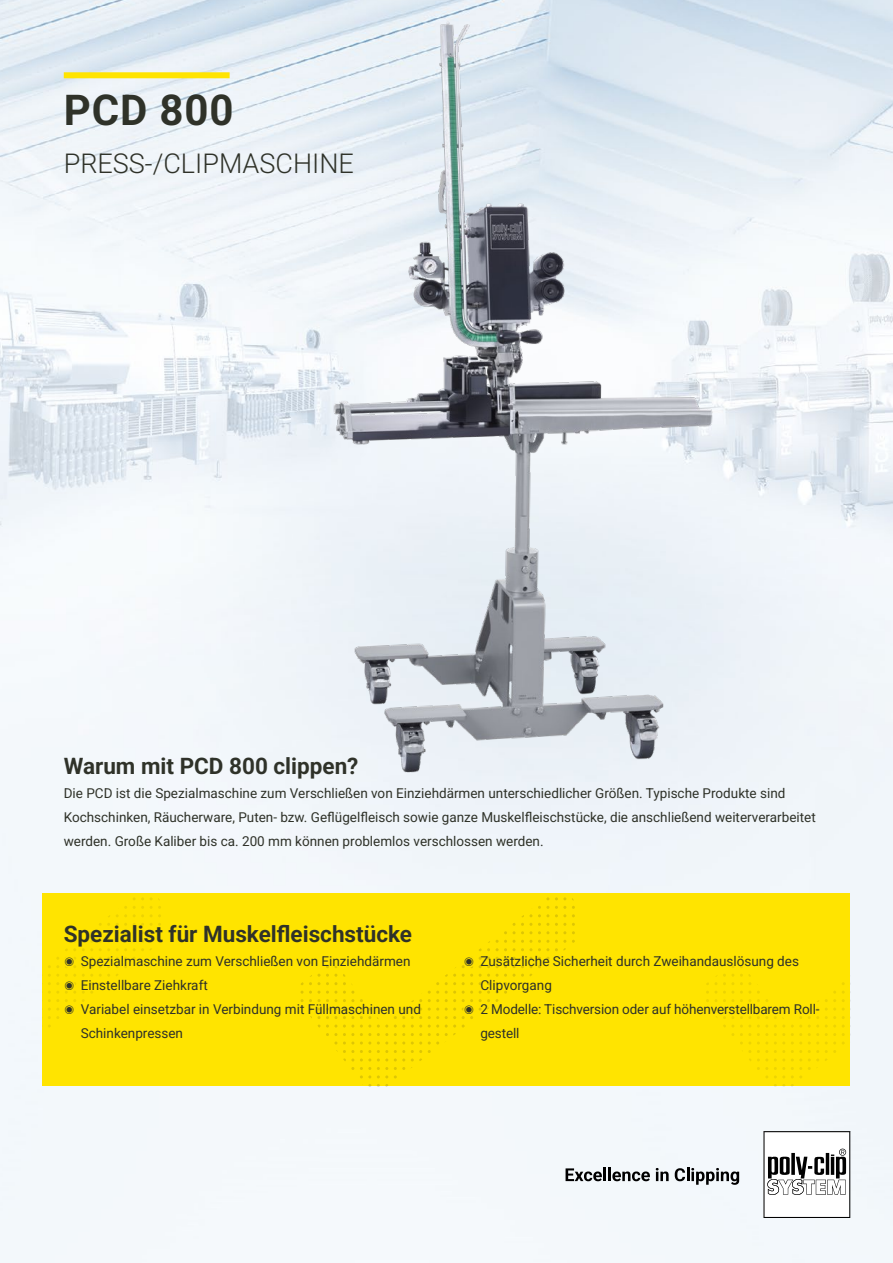
<style>
.page{position:relative;width:893px;height:1263px;background:#fff}
.page>*{position:absolute;margin:0;border:0;box-sizing:border-box;transform-origin:0 0}
.t1{font:700 42px "Roboto";letter-spacing:.02em;color:#2f3229}
.t2{font:300 27px "Roboto";color:#2f3229}
.t3{font:700 22.5px "Roboto";color:#2f3229}
.t4{font:13.5px/24px "Roboto";color:#2f3229}
.s1{color:#ffe400}
</style>
<div class="page">
<img style="left:0;top:0;width:893px;height:1263px">
<img style="left:332px;top:19px;width:382px;height:755px">
<div style="left:64px;top:72px;width:166px;height:6px;background:#ffe400"></div>
<svg style="left:763px;top:1131px;width:87px;height:87px"></svg>
<svg style="left:566px;top:1168px;width:84px;height:13px"></svg>
<svg style="left:656px;top:1168px;width:13px;height:13px"></svg>
<svg style="left:675px;top:1168px;width:64px;height:17px"></svg>
<div style="left:43px;top:894px;width:807px;height:192px;background:#ffe400"></div>
<svg style="left:791px;top:1067px;width:11px;height:11px"></svg>
<svg style="left:774px;top:1067px;width:11px;height:11px"></svg>
<svg style="left:757px;top:1067px;width:11px;height:11px"></svg>
<svg style="left:825px;top:1050px;width:11px;height:11px"></svg>
<svg style="left:808px;top:1050px;width:11px;height:11px"></svg>
<svg style="left:791px;top:1050px;width:11px;height:11px"></svg>
<svg style="left:774px;top:1050px;width:11px;height:11px"></svg>
<svg style="left:757px;top:1050px;width:11px;height:11px"></svg>
<svg style="left:842px;top:1033px;width:9px;height:11px"></svg>
<svg style="left:825px;top:1033px;width:11px;height:11px"></svg>
<svg style="left:808px;top:1033px;width:11px;height:11px"></svg>
<svg style="left:791px;top:1033px;width:11px;height:11px"></svg>
<svg style="left:774px;top:1033px;width:11px;height:11px"></svg>
<svg style="left:757px;top:1033px;width:11px;height:11px"></svg>
<svg style="left:740px;top:1033px;width:11px;height:11px"></svg>
<svg style="left:842px;top:991px;width:9px;height:36px"></svg>
<svg style="left:825px;top:991px;width:11px;height:36px"></svg>
<svg style="left:808px;top:1000px;width:11px;height:27px"></svg>
<svg style="left:791px;top:1016px;width:11px;height:11px"></svg>
<svg style="left:774px;top:1008px;width:11px;height:19px"></svg>
<svg style="left:757px;top:991px;width:11px;height:36px"></svg>
<svg style="left:740px;top:991px;width:11px;height:36px"></svg>
<svg style="left:723px;top:991px;width:11px;height:36px"></svg>
<svg style="left:706px;top:991px;width:11px;height:26px"></svg>
<svg style="left:842px;top:974px;width:9px;height:11px"></svg>
<svg style="left:740px;top:974px;width:11px;height:11px"></svg>
<svg style="left:723px;top:974px;width:11px;height:11px"></svg>
<svg style="left:706px;top:982px;width:11px;height:3px"></svg>
<svg style="left:82px;top:991px;width:11px;height:11px"></svg>
<svg style="left:65px;top:991px;width:11px;height:19px"></svg>
<svg style="left:48px;top:991px;width:11px;height:36px"></svg>
<svg style="left:99px;top:974px;width:11px;height:11px"></svg>
<svg style="left:82px;top:974px;width:11px;height:11px"></svg>
<svg style="left:65px;top:974px;width:11px;height:11px"></svg>
<svg style="left:48px;top:974px;width:11px;height:11px"></svg>
<svg style="left:116px;top:957px;width:11px;height:11px"></svg>
<svg style="left:99px;top:957px;width:11px;height:11px"></svg>
<svg style="left:82px;top:957px;width:11px;height:11px"></svg>
<svg style="left:65px;top:957px;width:11px;height:11px"></svg>
<svg style="left:48px;top:957px;width:11px;height:11px"></svg>
<svg style="left:150px;top:940px;width:11px;height:10px"></svg>
<svg style="left:133px;top:940px;width:11px;height:11px"></svg>
<svg style="left:116px;top:940px;width:11px;height:11px"></svg>
<svg style="left:99px;top:940px;width:11px;height:11px"></svg>
<svg style="left:82px;top:940px;width:11px;height:11px"></svg>
<svg style="left:150px;top:923px;width:11px;height:11px"></svg>
<svg style="left:133px;top:923px;width:11px;height:11px"></svg>
<svg style="left:116px;top:923px;width:11px;height:11px"></svg>
<svg style="left:99px;top:923px;width:11px;height:11px"></svg>
<svg style="left:150px;top:906px;width:11px;height:11px"></svg>
<svg style="left:133px;top:906px;width:11px;height:11px"></svg>
<svg style="left:116px;top:906px;width:11px;height:11px"></svg>
<svg style="left:394px;top:1067px;width:11px;height:11px"></svg>
<svg style="left:377px;top:1067px;width:11px;height:11px"></svg>
<svg style="left:360px;top:1067px;width:11px;height:11px"></svg>
<svg style="left:411px;top:1050px;width:11px;height:11px"></svg>
<svg style="left:394px;top:1050px;width:11px;height:11px"></svg>
<svg style="left:377px;top:1050px;width:11px;height:11px"></svg>
<svg style="left:360px;top:1050px;width:11px;height:11px"></svg>
<svg style="left:343px;top:1050px;width:11px;height:11px"></svg>
<svg style="left:445px;top:1033px;width:11px;height:3px"></svg>
<svg style="left:428px;top:1033px;width:11px;height:11px"></svg>
<svg style="left:411px;top:1033px;width:11px;height:11px"></svg>
<svg style="left:394px;top:1033px;width:11px;height:11px"></svg>
<svg style="left:377px;top:1033px;width:11px;height:11px"></svg>
<svg style="left:360px;top:1033px;width:11px;height:11px"></svg>
<svg style="left:343px;top:1033px;width:11px;height:11px"></svg>
<svg style="left:326px;top:1033px;width:11px;height:11px"></svg>
<svg style="left:496px;top:991px;width:11px;height:11px"></svg>
<svg style="left:479px;top:991px;width:11px;height:20px"></svg>
<svg style="left:462px;top:991px;width:11px;height:36px"></svg>
<svg style="left:445px;top:991px;width:11px;height:36px"></svg>
<svg style="left:428px;top:991px;width:11px;height:36px"></svg>
<svg style="left:411px;top:999px;width:11px;height:28px"></svg>
<svg style="left:394px;top:1008px;width:11px;height:19px"></svg>
<svg style="left:377px;top:1017px;width:11px;height:10px"></svg>
<svg style="left:360px;top:999px;width:11px;height:28px"></svg>
<svg style="left:343px;top:991px;width:11px;height:36px"></svg>
<svg style="left:326px;top:991px;width:11px;height:36px"></svg>
<svg style="left:300px;top:991px;width:20px;height:36px"></svg>
<svg style="left:496px;top:974px;width:36px;height:11px"></svg>
<svg style="left:479px;top:974px;width:11px;height:11px"></svg>
<svg style="left:462px;top:974px;width:11px;height:11px"></svg>
<svg style="left:445px;top:974px;width:11px;height:11px"></svg>
<svg style="left:343px;top:974px;width:3px;height:11px"></svg>
<svg style="left:326px;top:974px;width:11px;height:11px"></svg>
<svg style="left:301px;top:974px;width:19px;height:11px"></svg>
<svg style="left:538px;top:957px;width:11px;height:11px"></svg>
<svg style="left:496px;top:957px;width:36px;height:11px"></svg>
<svg style="left:479px;top:957px;width:11px;height:11px"></svg>
<svg style="left:462px;top:957px;width:11px;height:11px"></svg>
<svg style="left:326px;top:965px;width:11px;height:3px"></svg>
<svg style="left:555px;top:940px;width:11px;height:11px"></svg>
<svg style="left:538px;top:940px;width:11px;height:11px"></svg>
<svg style="left:496px;top:940px;width:36px;height:11px"></svg>
<svg style="left:479px;top:941px;width:11px;height:10px"></svg>
<svg style="left:572px;top:923px;width:3px;height:11px"></svg>
<svg style="left:555px;top:923px;width:11px;height:11px"></svg>
<svg style="left:538px;top:923px;width:11px;height:11px"></svg>
<svg style="left:504px;top:923px;width:28px;height:11px"></svg>
<svg style="left:572px;top:906px;width:3px;height:11px"></svg>
<svg style="left:555px;top:906px;width:11px;height:11px"></svg>
<svg style="left:538px;top:906px;width:11px;height:11px"></svg>
<svg style="left:555px;top:897px;width:11px;height:3px"></svg>
<h1 class="t1" style="left:64px;top:81px;width:171px">PCD 800</h1>
<h2 class="t2" style="left:64px;top:145px;width:292px">PRESS-/CLIPMASCHINE</h2>
<h3 class="t3" style="left:64px;top:750px;width:296px">Warum mit PCD 800 clippen?</h3>
<p class="t4" style="left:64px;top:781px;width:753px">Die PCD ist die Spezialmaschine zum Verschließen von Einziehdärmen unterschiedlicher Größen. Typische Produkte sind<br>Kochschinken, Räucherware, Puten- bzw. Geflügelfleisch sowie ganze Muskelfleischstücke, die anschließend weiterverarbeitet werden. Große Kaliber bis ca. 200 mm können problemlos verschlossen werden.</p>
<h3 class="t3" style="left:64px;top:918px;width:350px">Spezialist für Muskelfleischstücke</h3>
<p class="t4" style="left:64px;top:949px;width:348px"><span class="s1">➢</span> Spezialmaschine zum Verschließen von Einziehdärmen</p>
<p class="t4" style="left:64px;top:973px;width:145px"><span class="s1">➢</span> Einstellbare Ziehkraft</p>
<p class="t4" style="left:81px;top:997px;width:342px;text-indent:-17px"><span class="s1">➢</span> Variabel einsetzbar in Verbindung mit Füllmaschinen und<br>Schinkenpressen</p>
<p class="t4" style="left:480px;top:949px;width:320px;text-indent:-17px"><span class="s1">➢</span> Zusätzliche Sicherheit durch Zweihandauslösung des<br>Clipvorgang</p>
<p class="t4" style="left:480px;top:997px;width:341px;text-indent:-17px"><span class="s1">➢</span> 2 Modelle: Tischversion oder auf höhenverstellbarem Roll&shy;gestell</p>
</div>
